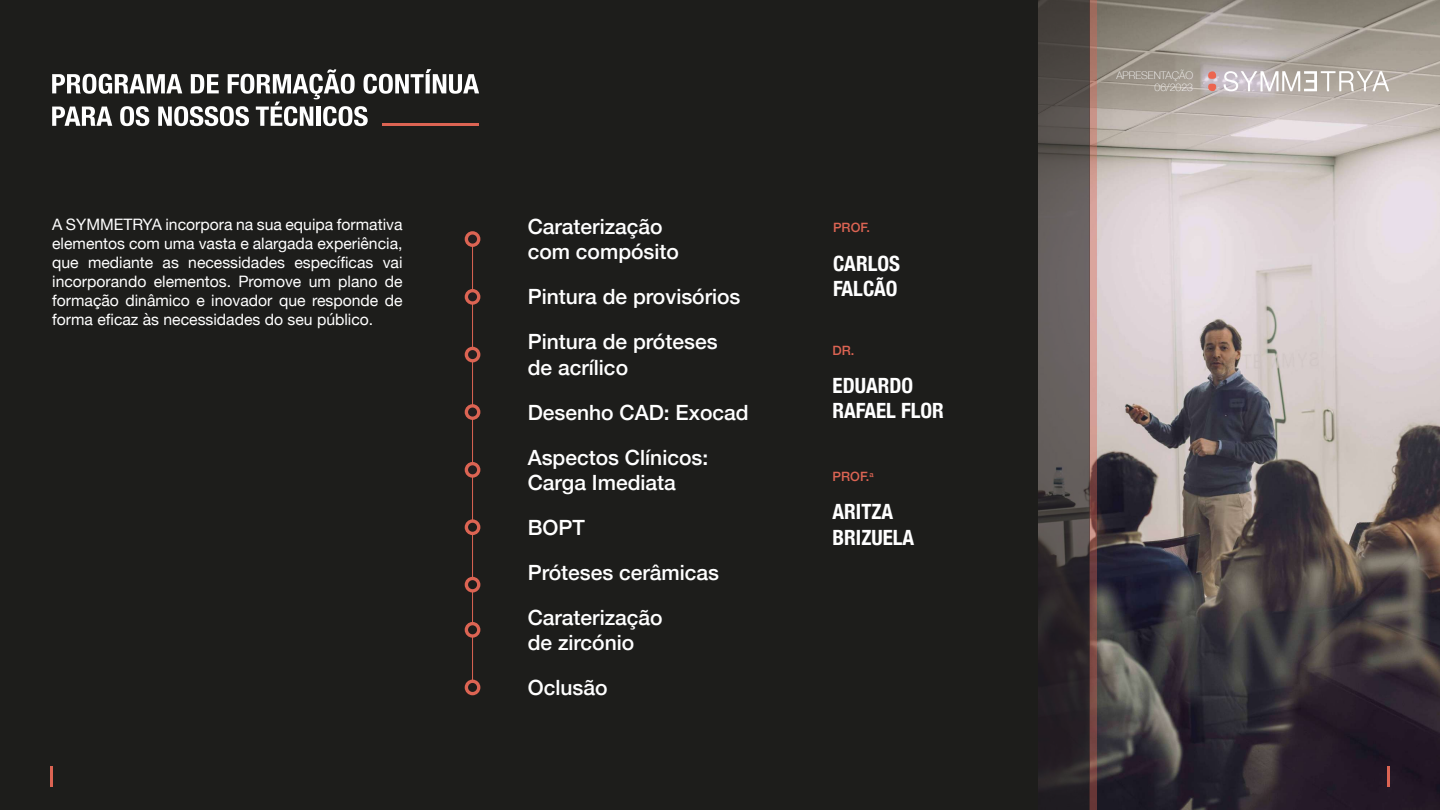
<style>
.page{position:relative;width:1440px;height:810px;background:#1d1d1b}
.page>*{position:absolute;margin:0;border:0;box-sizing:border-box;transform-origin:0 0}
.t1{font:500 21px/45px "Helvetica Neue";color:#fff}
.t2{font:700 condensed 21px/25.2px "Helvetica Neue";color:#fff}
.t3{font:15.75px/18.9px "Helvetica Neue";color:#fff;text-align:justify}
.t4{font:500 12.83px "Helvetica Neue";color:#dc6453}
.t5{font:100 10.5px/12.6px "Helvetica Neue";color:#fff;text-align:right}
</style>
<div class="page">
<img style="left:1097px;top:0;width:343px;height:810px">
<svg style="left:1089px;top:0;width:8px;height:810px"></svg>
<svg style="left:1038px;top:0;width:51px;height:791px"></svg>
<hr style="left:1387px;top:766px;width:2px;height:20px;background:#dc6453">
<hr style="left:51px;top:766px;width:2px;height:20px;background:#dc6453">
<svg style="left:52px;top:69px;width:427px;height:57px"></svg>
<hr style="left:383px;top:124px;width:96px;height:2px;background:#dc6453">
<hr style="left:472px;top:239px;width:1px;height:448px;background:#dc6453">
<svg style="left:465px;top:289px;width:15px;height:16px"></svg>
<div style="left:468px;top:292px;width:9px;height:9px;background:#231f20;border-radius:50%"></div>
<div style="left:465px;top:347px;width:15px;height:15px;background:#dc6453;border-radius:50%"></div>
<div style="left:468px;top:350px;width:9px;height:9px;background:#231f20;border-radius:50%"></div>
<svg style="left:465px;top:404px;width:15px;height:16px"></svg>
<div style="left:468px;top:408px;width:9px;height:9px;background:#231f20;border-radius:50%"></div>
<svg style="left:465px;top:519px;width:15px;height:16px"></svg>
<div style="left:468px;top:523px;width:9px;height:9px;background:#1d1d1b;border-radius:50%"></div>
<div style="left:465px;top:577px;width:15px;height:16px;background:#dc6453;border-radius:50%"></div>
<div style="left:468px;top:580px;width:9px;height:9px;background:#1d1d1b;border-radius:50%"></div>
<svg style="left:465px;top:622px;width:15px;height:16px"></svg>
<div style="left:468px;top:625px;width:9px;height:9px;background:#1d1d1b;border-radius:50%"></div>
<div style="left:465px;top:680px;width:15px;height:15px;background:#dc6453;border-radius:50%"></div>
<div style="left:468px;top:683px;width:9px;height:9px;background:#1d1d1b;border-radius:50%"></div>
<svg style="left:465px;top:231px;width:15px;height:16px"></svg>
<div style="left:468px;top:235px;width:9px;height:9px;background:#231f20;border-radius:50%"></div>
<svg style="left:465px;top:462px;width:15px;height:16px"></svg>
<div style="left:468px;top:465px;width:9px;height:9px;background:#231f20;border-radius:50%"></div>
<svg style="left:1208px;top:71px;width:8px;height:20px"></svg>
<svg style="left:1224px;top:71px;width:165px;height:20px"></svg>
<p class="t3" style="left:52px;top:216px;width:352px">A SYMMETRYA incorpora na sua equipa formativa elementos com uma vasta e alargada experiência, que mediante as necessidades específicas vai incorporando elementos. Promove um plano de formação dinâmico e inovador que responde de forma eficaz às necessidades do seu público.</p>
<p class="t4" style="left:833px;top:218px;width:38px">PROF.</p>
<h1 class="t1" style="left:528px;top:212px;width:153px;line-height:25.2px">Caraterização com compósito</h1>
<h1 class="t1" style="left:528px;top:273px;width:214px">Pintura de provisórios<br>Pintura de próteses</h1>
<h1 class="t1" style="left:528px;top:343px;width:222px">de acrílico<br>Desenho CAD: Exocad<br>Aspectos Clínicos:</h1>
<h1 class="t1" style="left:528px;top:458px;width:193px">Carga Imediata<br>BOPT<br>Próteses cerâmicas<br>Caraterização</h1>
<h1 class="t1" style="left:528px;top:618px;width:108px">de zircónio<br>Oclusão</h1>
<h1 class="t2" style="left:833px;top:249px;width:68px">CARLOS<br>FALCÃO</h1>
<p class="t4" style="left:833px;top:340px;width:23px">DR.</p>
<h1 class="t2" style="left:833px;top:372px;width:113px">EDUARDO<br>RAFAEL FLOR</h1>
<p class="t4" style="left:833px;top:466px;width:43px">PROF.<sup>a</sup></p>
<h1 class="t2" style="left:833px;top:498px;width:83px">ARITZA<br>BRIZUELA</h1>
<p class="t5" style="left:1116px;top:68px;width:78px">APRESENTAÇÃO<br>06/2023</p>
</div>
